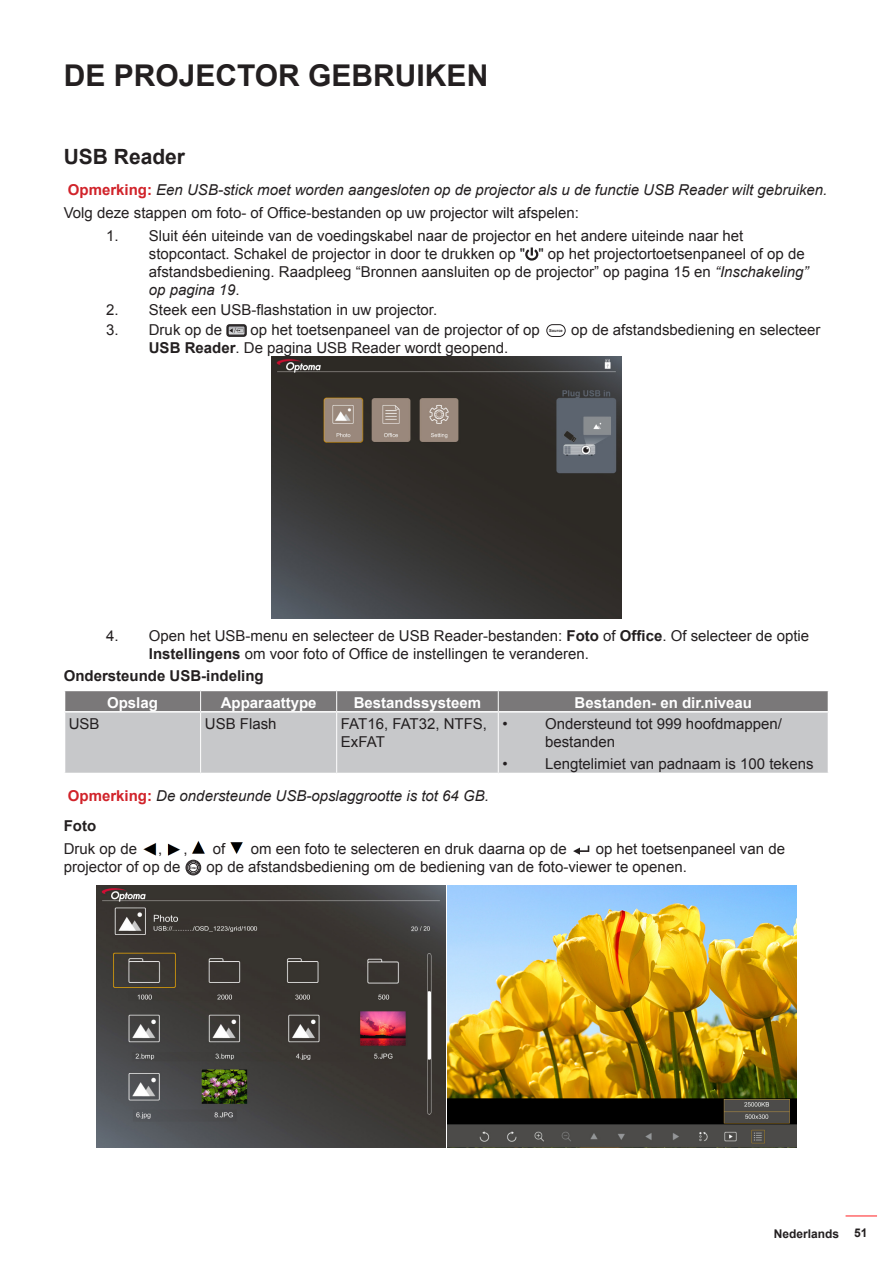
<style>
.page{position:relative;width:893px;height:1263px;background:#fff}
.page>*{position:absolute;margin:0;border:0;box-sizing:border-box;transform-origin:0 0}
.t1{font:700 30px "Arial";color:#231f20}
.Heading_2{font:700 21px "Arial";color:#231f20}
.Body{font:15px/18px "Arial";color:#231f20}
.Note{font:italic 15px "Arial";color:#231f20}
.Body-2{font:700 15px "Arial";color:#fff}
.Heading_3{font:700 15px "Arial";color:#231f20}
.Note-2{font:700 15px "Arial";color:#d1232a}
.t2{font:700 12px "Arial";color:#231f20}
.t3{font:700 4.05px "Arial";color:#231f20}
.t4{font:700 3.3px "Arial";color:#231f20;scale:.84 1}
.s1{font-weight:700;font-style:normal;color:#d1232a}
.s2{font-style:italic}
.s3{font-weight:700}
</style>
<div class="page">
<hr style="left:845px;top:1215px;width:32px;height:1px;background:#ff1f20">
<svg style="left:525px;top:247px;width:14px;height:14px"></svg>
<div style="left:227px;top:325px;width:19px;height:11px;border:1px solid #231f20;border-radius:2px"></div>
<svg style="left:228px;top:325px;width:18px;height:11px"></svg>
<div style="left:546px;top:324px;width:19px;height:13px;border:1px solid #231f20;border-radius:6px"></div>
<img style="left:272px;top:356px;width:349px;height:263px">
<div style="left:65px;top:712px;width:763px;height:61px;background:#c7c8ca"></div>
<hr style="left:200px;top:712px;width:1px;height:61px;background:#fff">
<hr style="left:336px;top:712px;width:1px;height:61px;background:#fff">
<hr style="left:498px;top:712px;width:1px;height:61px;background:#fff">
<svg style="left:64px;top:690px;width:765px;height:21px;background:#828081"></svg>
<img style="left:143px;top:843px;width:14px;height:13px">
<img style="left:167px;top:843px;width:13px;height:13px">
<img style="left:192px;top:841px;width:13px;height:13px">
<img style="left:230px;top:842px;width:13px;height:12px">
<svg style="left:573px;top:845px;width:17px;height:10px"></svg>
<div style="left:187px;top:862px;width:12px;height:11px;border:1px solid #231f20;border-radius:50%"></div>
<div style="left:187px;top:861px;width:13px;height:13px;border:1px solid #231f20;border-radius:50%"></div>
<div style="left:186px;top:860px;width:15px;height:15px;border:1px solid #231f20;border-radius:50%"></div>
<div style="left:189px;top:863px;width:9px;height:9px;border:1px solid #231f20;border-radius:50%"></div>
<img style="left:96px;top:885px;width:701px;height:263px">
<svg style="left:503px;top:722px;width:4px;height:3px"></svg>
<svg style="left:503px;top:762px;width:4px;height:4px"></svg>
<h1 class="t1" style="left:64px;top:55px;width:426px">DE PROJECTOR GEBRUIKEN</h1>
<p class="Heading_2" style="left:64px;top:143px;width:123px">USB Reader</p>
<p class="Note-2" style="left:80px;top:180px;width:31px">Opmerkin</p>
<p class="Note" style="left:147px;top:180px;width:682px"><span class="s1">g:</span> Een USB-stick moet worden aangesloten op de projector als u de functie USB Reader wilt gebruiken.</p>
<p class="Body" style="left:64px;top:204px;width:517px">Volg deze stappen om foto- of Office-bestanden op uw projector wilt afspelen:</p>
<p class="Body" style="left:149px;top:227px;width:661px;text-indent:-43px">1. Sluit één uiteinde van de voedingskabel naar de projector en het andere uiteinde naar het stopcontact. Schakel de projector in door te drukken op " " op het projectortoetsenpaneel of op de afstandsbediening. Raadpleeg “Bronnen aansluiten op de projector” op pagina 15 en <span class="s2">“Inschakeling” op pagina 19</span>.</p>
<p class="Body" style="left:106px;top:301px;width:333px">2. Steek een USB-flashstation in uw projector.</p>
<p class="Body" style="left:106px;top:321px;width:117px">3. Druk op de</p>
<p class="Body" style="left:251px;top:321px;width:291px">op het toetsenpaneel van de projector of op</p>
<p class="t3" style="left:549px;top:328px;width:15px">Source</p>
<p class="Body" style="left:571px;top:321px;width:251px">op de afstandsbediening en selecteer</p>
<p class="Body" style="left:149px;top:339px;width:361px"><span class="s3">USB Reader</span>. De pagina USB Reader wordt geopend.</p>
<p class="Body" style="left:149px;top:627px;width:662px;text-indent:-43px">4. Open het USB-menu en selecteer de USB Reader-bestanden: <span class="s3">Foto</span> of <span class="s3">Office</span>. Of selecteer de optie<br><span class="s3">Instellingens</span> om voor foto of Office de instellingen te veranderen.</p>
<p class="Heading_3" style="left:64px;top:666px;width:202px">Ondersteunde USB-indeling</p>
<p class="Body-2" style="left:107px;top:692px;width:52px">Opslag</p>
<p class="Body-2" style="left:221px;top:692px;width:97px">Apparaattype</p>
<p class="Body-2" style="left:354px;top:692px;width:127px">Bestandssysteem</p>
<p class="Body-2" style="left:575px;top:692px;width:179px">Bestanden- en dir.niveau</p>
<p class="Body" style="left:69px;top:715px;width:32px">USB</p>
<p class="Body" style="left:205px;top:715px;width:73px">USB Flash</p>
<p class="Body" style="left:341px;top:715px;width:148px">FAT16, FAT32, NTFS,<br>ExFAT</p>
<p class="Body" style="left:545px;top:715px;width:238px">Ondersteund tot 999 hoofdmappen/ bestanden</p>
<p class="Body" style="left:545px;top:755px;width:270px">Lengtelimiet van padnaam is 100 tekens</p>
<p class="Note-2" style="left:80px;top:785px;width:31px">Opmerkin</p>
<p class="Note" style="left:147px;top:786px;width:343px"><span class="s1">g:</span> De ondersteunde USB-opslaggrootte is tot 64 GB.</p>
<p class="Heading_3" style="left:64px;top:816px;width:34px">Foto</p>
<p class="Body" style="left:64px;top:840px;width:75px">Druk op de</p>
<p class="Body" style="left:158px;top:840px;width:6px">,</p>
<p class="Body" style="left:183px;top:840px;width:6px">,</p>
<p class="Body" style="left:213px;top:840px;width:14px">of</p>
<p class="Body" style="left:251px;top:840px;width:318px">om een foto te selecteren en druk daarna op de</p>
<p class="Body" style="left:596px;top:840px;width:191px">op het toetsenpaneel van de</p>
<p class="Body" style="left:64px;top:858px;width:118px">projector of op de</p>
<p class="t4" style="left:190px;top:865px;width:10px">Enter</p>
<p class="Body" style="left:207px;top:858px;width:482px">op de afstandsbediening om de bediening van de foto-viewer te openen.</p>
<p class="t2" style="left:774px;top:1226px;width:67px">Nederlands</p>
<p class="t2" style="left:854px;top:1225px;width:15px">51</p>
</div>
